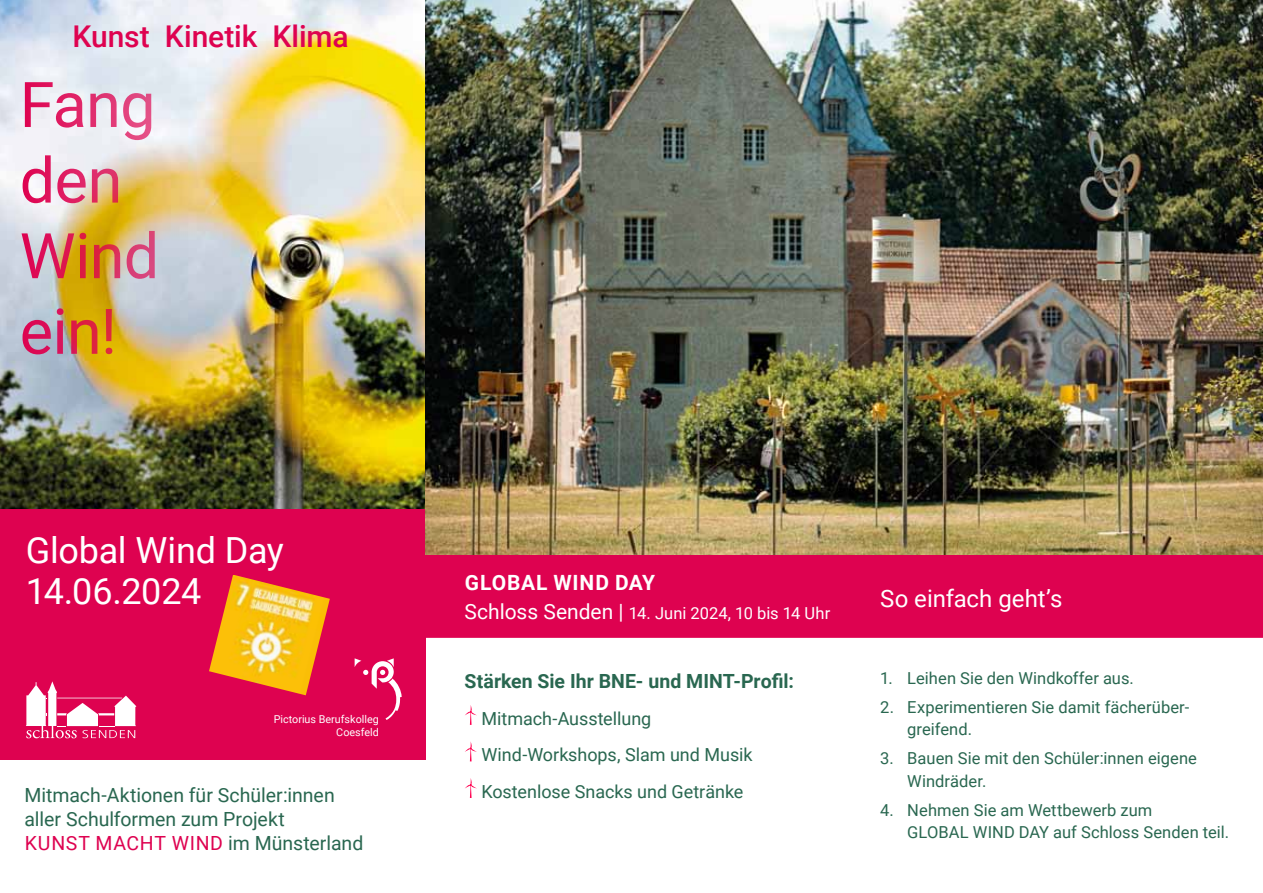
<style>
.page{position:relative;width:1263px;height:893px;background:#fff}
.page>*{position:absolute;margin:0;border:0;box-sizing:border-box;transform-origin:0 0}
.t1{font:63px/75.6px "Roboto";letter-spacing:-.01em;color:#de0250}
.t2{font:36px "Roboto";letter-spacing:-.01em;color:#fff}
.t3{font:500 30px "Roboto";letter-spacing:-.005em;color:#de0250}
.t4{font:24px "Roboto";letter-spacing:-.005em;color:#fff}
.t5{font:700 21px "Roboto";letter-spacing:.04em;color:#fff}
.t6{font:19.5px/24px "Roboto";color:#296750}
.t7{font:700 19.5px "Roboto";color:#296750}
.t8{font:19.5px "Roboto";letter-spacing:.04em;color:#de0250}
.t9{font:18px/36.6px "Roboto";color:#296750}
.t10{font:16.5px/22.5px "Roboto";letter-spacing:.005em;color:#296750}
.t11{font:16.5px "Roboto";letter-spacing:-.005em;color:#fff}
.t12{font:10.8px/12.9px "Roboto";color:#fff;text-align:right}
.s1{font-size:21px}
</style>
<div class="page">
<div style="left:426px;top:555px;width:836px;height:82px;background:#de0250"></div>
<div style="left:425px;top:555px;width:838px;height:83px;border:2px solid #de0250"></div>
<img style="left:0;top:0;width:425px;height:509px">
<div style="left:0;top:509px;width:425px;height:251px;background:#de0250"></div>
<svg style="left:26px;top:681px;width:110px;height:57px"></svg>
<svg style="left:355px;top:658px;width:47px;height:62px"></svg>
<img style="left:209px;top:575px;width:121px;height:120px">
<svg style="left:465px;top:705px;width:12px;height:20px"></svg>
<svg style="left:465px;top:741px;width:12px;height:20px"></svg>
<svg style="left:465px;top:778px;width:12px;height:20px"></svg>
<img style="left:425px;top:0;width:838px;height:555px">
<h3 class="t3" style="left:73px;top:15px;width:278px">Kunst Kinetik Klima</h3>
<h1 class="t1" style="left:20px;top:64px;width:141px">Fang den<br>Wind ein!</h1>
<h2 class="t2" style="left:26px;top:525px;width:260px">Global Wind Day</h2>
<h2 class="t2" style="left:26px;top:566px;width:177px">14.06.2024</h2>
<p class="t12" style="left:274px;top:712px;width:107px">Pictorius Berufskolleg<br>Coesfeld</p>
<p class="t6" style="left:24px;top:783px;width:312px">Mitmach-Aktionen für Schüler:innen aller Schulformen zum Projekt</p>
<p class="t8" style="left:25px;top:830px;width:177px">Kunst macht Wind</p>
<p class="t6" style="left:228px;top:831px;width:137px">im Münsterland</p>
<p class="t5" style="left:465px;top:568px;width:192px">Global Wind Day</p>
<p class="t11" style="left:465px;top:602px;width:367px"><span class="s1">Schloss Senden |</span> 14. Juni 2024, 10 bis 14 Uhr</p>
<p class="t7" style="left:465px;top:668px;width:331px">Stärken Sie Ihr BNE- und MINT-Profil:</p>
<p class="t9" style="left:481px;top:699px;width:273px">Mitmach-Ausstellung<br>Wind-Workshops, Slam und Musik<br>Kostenlose Snacks und Getränke</p>
<h3 class="t4" style="left:880px;top:582px;width:184px">So einfach geht’s</h3>
<p class="t10" style="left:880px;top:666px;width:255px">1. Leihen Sie den Windkoffer aus.</p>
<p class="t10" style="left:907px;top:695px;width:284px;text-indent:-27px">2. Experimentieren Sie damit fächerüber&shy;greifend.</p>
<p class="t10" style="left:907px;top:746px;width:291px;text-indent:-27px">3. Bauen Sie mit den Schüler:innen eigene<br>Windräder.</p>
<p class="t10" style="left:907px;top:798px;width:323px;text-indent:-27px">4. Nehmen Sie am Wettbewerb zum<br>GLOBAL WIND DAY auf Schloss Senden teil.</p>
</div>
